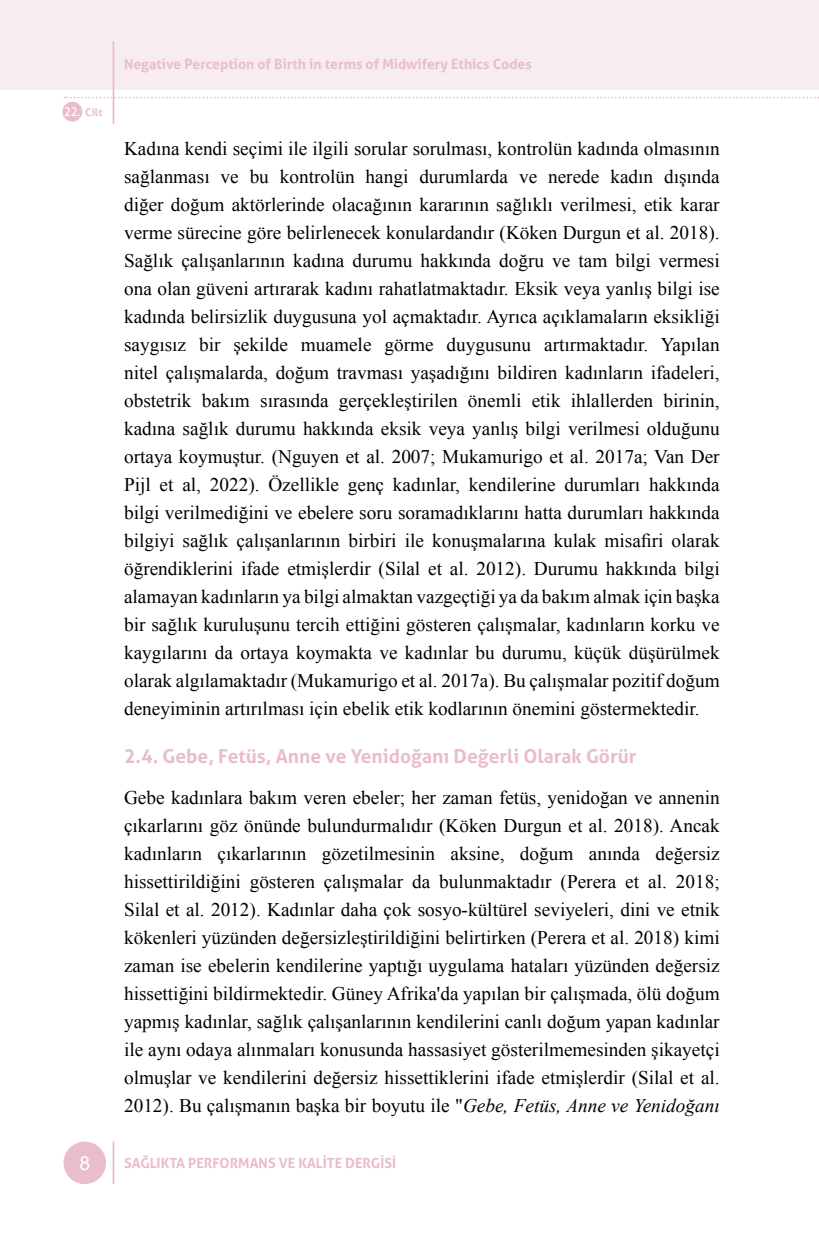
<style>
.page{position:relative;width:819px;height:1241px;background:#fff}
.page>*{position:absolute;margin:0;border:0;box-sizing:border-box;transform-origin:0 0}
.t1{font:19.25px/28px "Times New Roman";color:#000;text-align:justify}
.t2{font:700 19.25px "Aller";color:#e9bdc9}
.t3{font:19.25px "Arial";color:#fff}
.t4{font:700 14px "Aller";color:#e9bdc9}
.t5{font:700 10.5px "Aller";color:#e9bdc9}
.s1{font-weight:400;font-size:12.25px;color:#fff}
.s2{font-style:italic}
</style>
<div class="page">
<div style="left:0;top:0;width:819px;height:89px;background:#f7ecef"></div>
<svg style="left:64px;top:97px;width:755px;height:1px"></svg>
<hr style="left:113px;top:41px;width:1px;height:83px;background:#e9bdc9">
<div style="left:63px;top:1141px;width:43px;height:42px;background:#e9bdc9;border-radius:50%"></div>
<hr style="left:113px;top:1141px;width:1px;height:42px;background:#e9bdc9">
<div style="left:62px;top:102px;width:20px;height:20px;background:#e9bdc9;border-radius:50%"></div>
<p class="t5" style="left:64px;top:105px;width:40px"><span class="s1">22.</span> Cilt</p>
<p class="t4" style="left:124px;top:55px;width:409px">Negative Perception of Birth in terms of Midwifery Ethics Codes</p>
<p class="t1" style="left:124px;top:134px;width:597px">Kadına kendi seçimi ile ilgili sorular sorulması, kontrolün kadında olmasının sağlanması ve bu kontrolün hangi durumlarda ve nerede kadın dışında diğer doğum aktörlerinde olacağının kararının sağlıklı verilmesi, etik karar verme sürecine göre belirlenecek konulardandır (Köken Durgun et al. 2018).<br>Sağlık çalışanlarının kadına durumu hakkında doğru ve tam bilgi vermesi ona olan güveni artırarak kadını rahatlatmaktadır. Eksik veya yanlış bilgi ise kadında belirsizlik duygusuna yol açmaktadır. Ayrıca açıklamaların eksikliği saygısız bir şekilde muamele görme duygusunu artırmaktadır. Yapılan nitel çalışmalarda, doğum travması yaşadığını bildiren kadınların ifadeleri, obstetrik bakım sırasında gerçekleştirilen önemli etik ihlallerden birinin, kadına sağlık durumu hakkında eksik veya yanlış bilgi verilmesi olduğunu ortaya koymuştur. (Nguyen et al. 2007; Mukamurigo et al. 2017a; Van Der Pijl et al, 2022). Özellikle genç kadınlar, kendilerine durumları hakkında bilgi verilmediğini ve ebelere soru soramadıklarını hatta durumları hakkında bilgiyi sağlık çalışanlarının birbiri ile konuşmalarına kulak misafiri olarak öğrendiklerini ifade etmişlerdir (Silal et al. 2012). Durumu hakkında bilgi alamayan kadınların ya bilgi almaktan vazgeçtiği ya da bakım almak için başka bir sağlık kuruluşunu tercih ettiğini gösteren çalışmalar, kadınların korku ve kaygılarını da ortaya koymakta ve kadınlar bu durumu, küçük düşürülmek olarak algılamaktadır (Mukamurigo et al. 2017a). Bu çalışmalar pozitif doğum deneyiminin artırılması için ebelik etik kodlarının önemini göstermektedir.</p>
<p class="t2" style="left:124px;top:744px;width:514px">2.4. Gebe, Fetüs, Anne ve Yenidoğanı Değerli Olarak Görür</p>
<p class="t1" style="left:124px;top:782px;width:597px">Gebe kadınlara bakım veren ebeler; her zaman fetüs, yenidoğan ve annenin çıkarlarını göz önünde bulundurmalıdır (Köken Durgun et al. 2018). Ancak kadınların çıkarlarının gözetilmesinin aksine, doğum anında değersiz hissettirildiğini gösteren çalışmalar da bulunmaktadır (Perera et al. 2018; Silal et al. 2012). Kadınlar daha çok sosyo-kültürel seviyeleri, dini ve etnik kökenleri yüzünden değersizleştirildiğini belirtirken (Perera et al. 2018) kimi zaman ise ebelerin kendilerine yaptığı uygulama hataları yüzünden değersiz hissettiğini bildirmektedir. Güney Afrika'da yapılan bir çalışmada, ölü doğum yapmış kadınlar, sağlık çalışanlarının kendilerini canlı doğum yapan kadınlar ile aynı odaya alınmaları konusunda hassasiyet gösterilmemesinden şikayetçi olmuşlar ve kendilerini değersiz hissettiklerini ifade etmişlerdir (Silal et al.<br>2012). Bu çalışmanın başka bir boyutu ile "<span class="s2">Gebe, Fetüs, Anne ve Yenidoğanı</span></p>
<p class="t3" style="left:79px;top:1150px;width:12px">8</p>
<p class="t4" style="left:124px;top:1154px;width:273px">SAĞLIKTA PERFORMANS VE KALİTE DERGİSİ</p>
</div>
